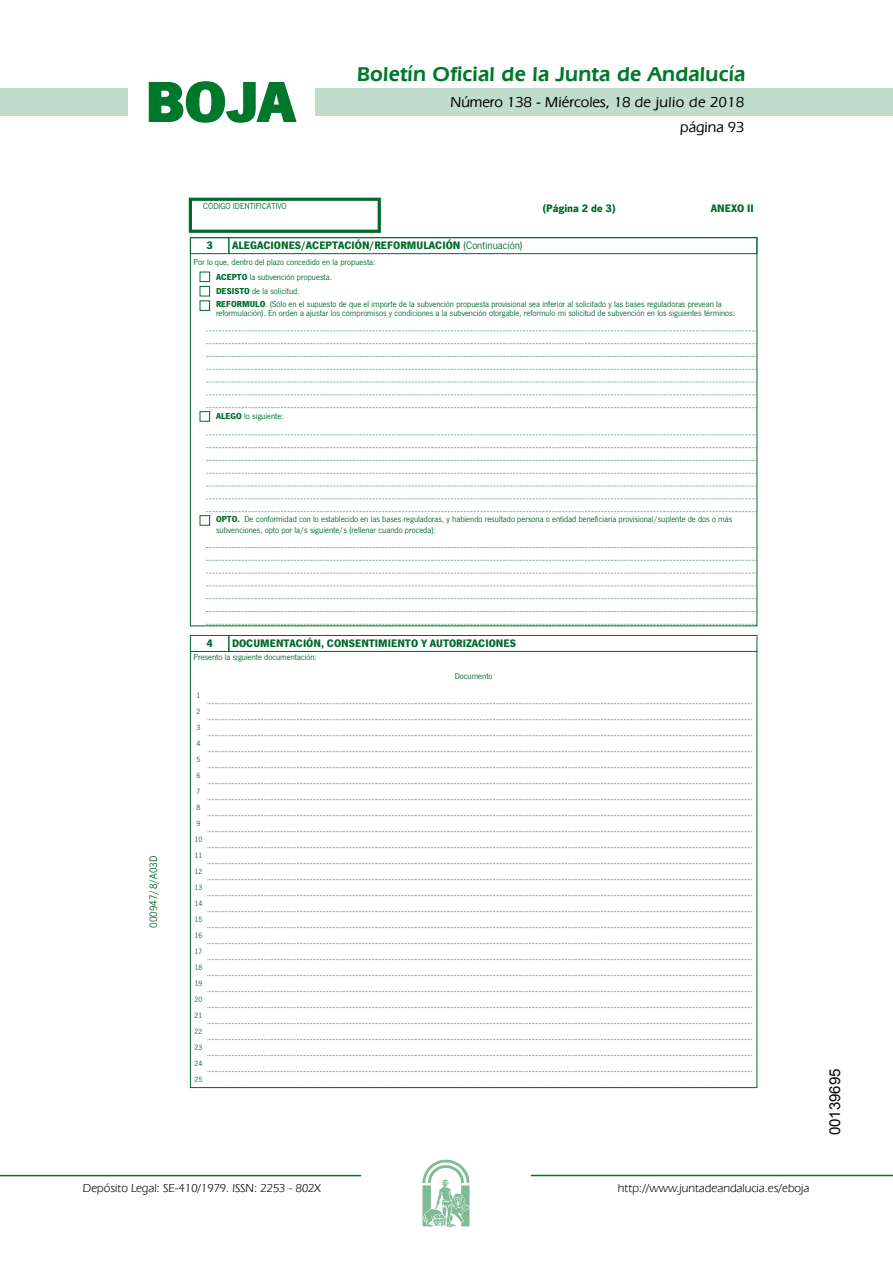
<style>
.page{position:relative;width:893px;height:1263px;background:#fff}
.page>*{position:absolute;margin:0;border:0;box-sizing:border-box;transform-origin:0 0}
.t1{font:700 57.75px "News Got T";color:#00782c;scale:1.14 1}
.t2{font:600 21px "Eras IT Cby BT";letter-spacing:.01em;color:#00782c}
.t3{font:500 15px/24.5px "Eras IT Cby BT";color:#000;text-align:right}
.t4{font:15px "Arial";color:#000}
.t5{font:12px "Eras IT Cby BT";color:#000}
.t6{font:700 11.25px "News Got T";color:#006a2b}
.t7{font:11.25px "News Got T";color:#006a2b}
.t8{font:9px/14.9px "News Got T";color:#006a2b}
.t9{font:7.95px/16px "News Got T";color:#006a2b}
.s1{font-weight:400}
.s2{font-weight:700}
</style>
<div class="page">
<div style="left:315px;top:88px;width:577px;height:28px;background:#bfddca"></div>
<div style="left:0;top:88px;width:128px;height:28px;background:#bfddca"></div>
<hr style="left:0;top:1175px;width:361px;height:1px;background:#00782c">
<svg style="left:422px;top:1159px;width:47px;height:68px"></svg>
<hr style="left:531px;top:1175px;width:361px;height:1px;background:#00782c">
<svg style="left:148px;top:81px;width:149px;height:42px"></svg>
<div style="left:189px;top:198px;width:192px;height:35px;border:3px solid #006a2b"></div>
<svg style="left:189px;top:237px;width:569px;height:390px"></svg>
<div style="left:228px;top:237px;width:529px;height:17px;border:1px solid #006a2b"></div>
<div style="left:200px;top:272px;width:9px;height:10px;background:#fff"></div>
<div style="left:200px;top:272px;width:10px;height:10px;border:1px solid #006a2b"></div>
<div style="left:200px;top:286px;width:9px;height:10px;background:#fff"></div>
<div style="left:200px;top:286px;width:10px;height:10px;border:1px solid #006a2b"></div>
<div style="left:200px;top:301px;width:9px;height:9px;background:#fff"></div>
<div style="left:200px;top:301px;width:10px;height:10px;border:1px solid #006a2b"></div>
<svg style="left:206px;top:331px;width:549px;height:1px"></svg>
<svg style="left:206px;top:343px;width:549px;height:1px"></svg>
<svg style="left:206px;top:356px;width:549px;height:1px"></svg>
<svg style="left:206px;top:369px;width:549px;height:1px"></svg>
<svg style="left:206px;top:382px;width:549px;height:1px"></svg>
<svg style="left:206px;top:395px;width:549px;height:1px"></svg>
<svg style="left:206px;top:407px;width:549px;height:1px"></svg>
<div style="left:200px;top:412px;width:9px;height:9px;background:#fff"></div>
<div style="left:200px;top:411px;width:10px;height:11px;border:1px solid #006a2b"></div>
<svg style="left:206px;top:435px;width:549px;height:1px"></svg>
<svg style="left:206px;top:447px;width:549px;height:1px"></svg>
<svg style="left:206px;top:460px;width:549px;height:1px"></svg>
<svg style="left:206px;top:473px;width:549px;height:1px"></svg>
<svg style="left:206px;top:486px;width:549px;height:1px"></svg>
<svg style="left:206px;top:499px;width:549px;height:1px"></svg>
<svg style="left:206px;top:511px;width:549px;height:1px"></svg>
<div style="left:200px;top:516px;width:9px;height:9px;background:#fff"></div>
<div style="left:200px;top:515px;width:10px;height:11px;border:1px solid #006a2b"></div>
<svg style="left:206px;top:547px;width:549px;height:1px"></svg>
<svg style="left:206px;top:560px;width:549px;height:1px"></svg>
<svg style="left:206px;top:573px;width:549px;height:1px"></svg>
<svg style="left:206px;top:586px;width:549px;height:1px"></svg>
<svg style="left:206px;top:598px;width:549px;height:1px"></svg>
<svg style="left:206px;top:611px;width:549px;height:1px"></svg>
<svg style="left:206px;top:624px;width:549px;height:1px"></svg>
<div style="left:190px;top:635px;width:39px;height:17px;border:1px solid #006a2b"></div>
<div style="left:228px;top:635px;width:529px;height:17px;border:1px solid #006a2b"></div>
<svg style="left:208px;top:703px;width:544px;height:1px"></svg>
<svg style="left:208px;top:719px;width:544px;height:1px"></svg>
<svg style="left:208px;top:735px;width:544px;height:1px"></svg>
<svg style="left:208px;top:751px;width:544px;height:1px"></svg>
<svg style="left:208px;top:767px;width:544px;height:1px"></svg>
<svg style="left:208px;top:783px;width:544px;height:1px"></svg>
<svg style="left:208px;top:799px;width:544px;height:1px"></svg>
<svg style="left:208px;top:815px;width:544px;height:1px"></svg>
<svg style="left:208px;top:831px;width:544px;height:1px"></svg>
<svg style="left:208px;top:847px;width:544px;height:1px"></svg>
<svg style="left:208px;top:863px;width:544px;height:1px"></svg>
<svg style="left:208px;top:879px;width:544px;height:1px"></svg>
<svg style="left:208px;top:895px;width:544px;height:1px"></svg>
<svg style="left:208px;top:911px;width:544px;height:1px"></svg>
<svg style="left:208px;top:927px;width:544px;height:1px"></svg>
<svg style="left:208px;top:943px;width:544px;height:1px"></svg>
<svg style="left:208px;top:959px;width:544px;height:1px"></svg>
<svg style="left:208px;top:975px;width:544px;height:1px"></svg>
<svg style="left:208px;top:991px;width:544px;height:1px"></svg>
<svg style="left:208px;top:1007px;width:544px;height:1px"></svg>
<svg style="left:208px;top:1023px;width:544px;height:1px"></svg>
<svg style="left:208px;top:1039px;width:544px;height:1px"></svg>
<svg style="left:208px;top:1055px;width:544px;height:1px"></svg>
<svg style="left:208px;top:1071px;width:544px;height:1px"></svg>
<svg style="left:208px;top:1087px;width:544px;height:1px"></svg>
<h1 class="t1" style="left:145px;top:68px;width:133px">BOJA</h1>
<h2 class="t2" style="left:357px;top:62px;width:390px">Boletín Oficial de la Junta de Andalucía</h2>
<h3 class="t3" style="left:450px;top:90px;width:295px">Número 138 - Miércoles, 18 de julio de 2018 página 93</h3>
<p class="t8" style="left:203px;top:199px;width:85px">CÓDIGO IDENTIFICATIVO</p>
<p class="t6" style="left:542px;top:202px;width:75px">(Página 2 de 3)</p>
<p class="t6" style="left:710px;top:201px;width:44px">ANEXO II</p>
<p class="t6" style="left:206px;top:239px;width:8px">3</p>
<p class="t6" style="left:232px;top:239px;width:292px">ALEGACIONES/ACEPTACIÓN/REFORMULACIÓN <span class="s1">(Continuación)</span></p>
<p class="t8" style="left:216px;top:254px;width:161px;text-indent:-22px">Por lo que, dentro del plazo concedido en la propuesta:<br><span class="s2">ACEPTO</span> la subvención propuesta.<br><span class="s2">DESISTO</span> de la solicitud.</p>
<p class="t8" style="left:216px;top:300px;width:520px;line-height:9px"><span class="s2">REFORMULO</span>. (Sólo en el supuesto de que el importe de la subvención propuesta provisional sea inferior al solicitado y las bases reguladoras prevean la reformulación). En orden a ajustar los compromisos y condiciones a la subvención otorgable, reformulo mi solicitud de subvención en los siguientes términos:</p>
<p class="t8" style="left:216px;top:409px;width:69px"><span class="s2">ALEGO</span> lo siguiente:</p>
<p class="t8" style="left:216px;top:514px;width:518px;line-height:10.8px"><span class="s2">OPTO.</span> De conformidad con lo establecido en las bases reguladoras, y habiendo resultado persona o entidad beneficiaria provisional/suplente de dos o más subvenciones, opto por la/s siguiente/s (rellenar cuando proceda):</p>
<p class="t7" style="left:147px;top:928px;width:74px;rotate:-90deg">000947/8/A03D</p>
<p class="t6" style="left:206px;top:637px;width:8px">4</p>
<p class="t6" style="left:232px;top:637px;width:285px">DOCUMENTACIÓN, CONSENTIMIENTO Y AUTORIZACIONES</p>
<p class="t8" style="left:193px;top:650px;width:125px">Presento la siguiente documentación:</p>
<p class="t8" style="left:455px;top:668px;width:39px">Documento</p>
<p class="t9" style="left:194px;top:688px;width:9px">1<br>2<br>3<br>4<br>5<br>6<br>7<br>8<br>9<br>10<br>11<br>12<br>13<br>14<br>15<br>16<br>17<br>18<br>19<br>20<br>21<br>22<br>23<br>24<br>25</p>
<h3 class="t5" style="left:83px;top:1181px;width:239px">Depósito Legal: SE-410/1979. ISSN: 2253 - 802X</h3>
<h3 class="t5" style="left:618px;top:1181px;width:193px">http://www.juntadeandalucia.es/eboja</h3>
<h3 class="t4" style="left:825px;top:1135px;width:68px;rotate:-90deg">00139695</h3>
</div>
